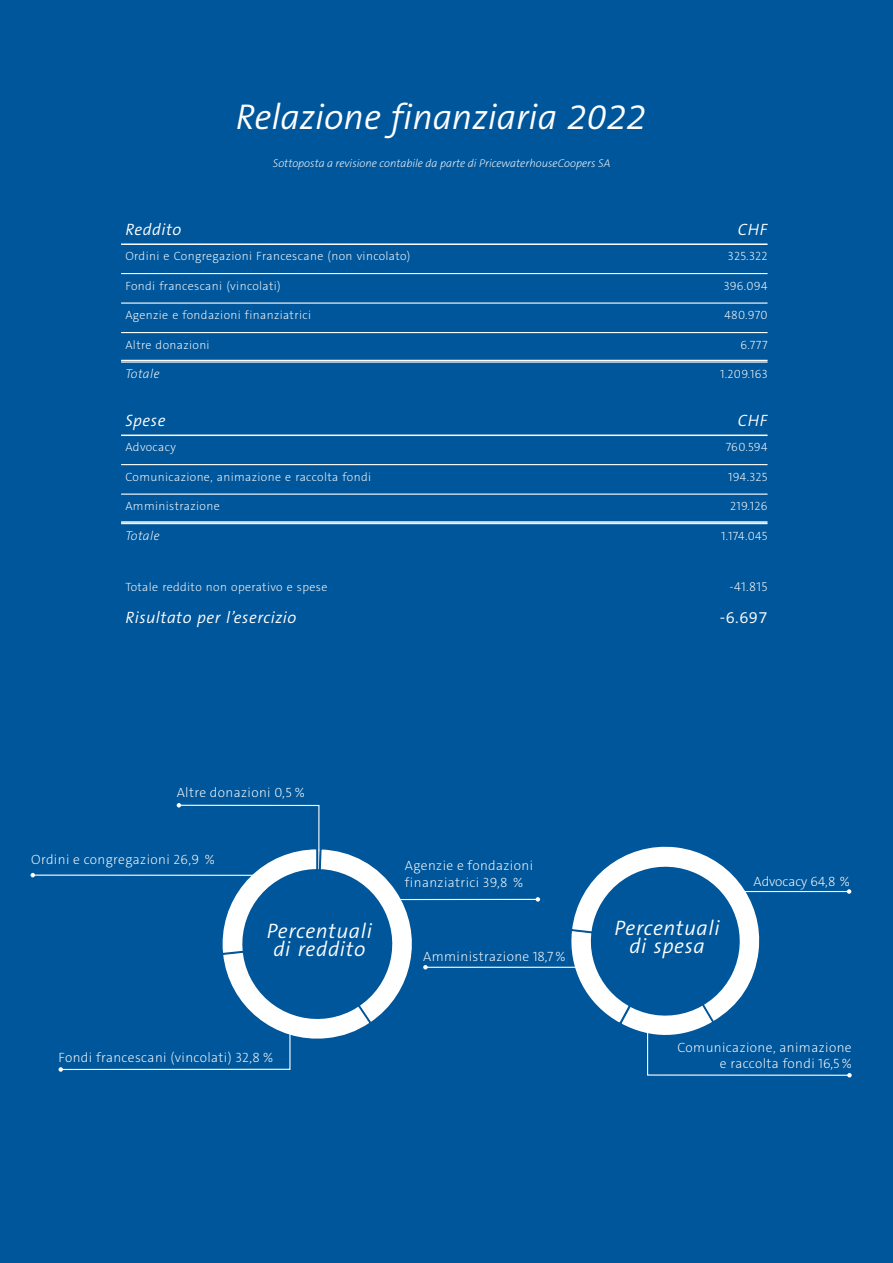
<style>
.page{position:relative;width:893px;height:1263px;background:#00569a}
.page>*{position:absolute;margin:0;border:0;box-sizing:border-box;transform-origin:0 0}
.fi_17_head{font:italic 300 36px "The Sans B W4";color:#fff}
.FI_Tabelle{font:italic 300 21px/18px "The Sans B W4";letter-spacing:.03em;color:#fff;text-align:center}
.FI_Tabelle-2{font:italic 300 16.5px "The Sans B W4";letter-spacing:.03em;color:#fff}
.FI_Tabelle-3{font:300 16.5px "The Sans B W4";color:#fff}
.fi_fließtext{font:200 13.5px/16.2px "The Sans";letter-spacing:.03em;color:#fff;text-align:right}
.fi_fließtext-2{font:200 13.5px "The Sans";color:#fff}
.FI_Tabelle-4{font:italic 200 12.75px "The Sans";letter-spacing:.03em;color:#fff}
.FI_Tabelle-5{font:200 12.75px "The Sans";color:#fff}
.FI_Tabelle-6{font:200 12px "The Sans";letter-spacing:.03em;color:#fff}
.fi_fließtext-3{font:italic 200 11.25px "The Sans";color:#fff}
</style>
<div class="page">
<hr style="left:121px;top:243px;width:646px;height:2px;background:#fff">
<hr style="left:121px;top:273px;width:646px;height:1px;background:#fff">
<hr style="left:121px;top:302px;width:646px;height:2px;background:#fff">
<hr style="left:121px;top:332px;width:646px;height:1px;background:#fff">
<hr style="left:121px;top:361px;width:646px;height:2px;background:#fff">
<hr style="left:121px;top:360px;width:646px;height:1px;background:#fff">
<hr style="left:121px;top:434px;width:646px;height:2px;background:#fff">
<hr style="left:121px;top:464px;width:646px;height:1px;background:#fff">
<hr style="left:121px;top:494px;width:646px;height:1px;background:#fff">
<hr style="left:121px;top:523px;width:646px;height:1px;background:#fff">
<hr style="left:121px;top:521px;width:646px;height:2px;background:#fff">
<svg style="left:31px;top:803px;width:821px;height:274px"></svg>
<p class="fi_17_head" style="left:236px;top:95px;width:412px">Relazione finanziaria 2022</p>
<p class="fi_fließtext-3" style="left:273px;top:155px;width:339px">Sottoposta a revisione contabile da parte di PricewaterhouseCoopers SA</p>
<p class="FI_Tabelle-2" style="left:125px;top:219px;width:57px">Reddito</p>
<p class="FI_Tabelle-2" style="left:738px;top:219px;width:31px">CHF</p>
<p class="FI_Tabelle-6" style="left:125px;top:248px;width:287px">Ordini e Congregazioni Francescane (non vincolato)</p>
<p class="FI_Tabelle-6" style="left:728px;top:248px;width:41px">325.322</p>
<p class="FI_Tabelle-6" style="left:125px;top:278px;width:157px">Fondi francescani (vincolati)</p>
<p class="FI_Tabelle-6" style="left:724px;top:278px;width:45px">396.094</p>
<p class="FI_Tabelle-6" style="left:125px;top:307px;width:187px">Agenzie e fondazioni finanziatrici</p>
<p class="FI_Tabelle-6" style="left:724px;top:307px;width:45px">480.970</p>
<p class="FI_Tabelle-6" style="left:125px;top:337px;width:86px">Altre donazioni</p>
<p class="FI_Tabelle-6" style="left:740px;top:337px;width:29px">6.777</p>
<p class="FI_Tabelle-4" style="left:125px;top:366px;width:36px">Totale</p>
<p class="FI_Tabelle-6" style="left:720px;top:366px;width:49px">1.209.163</p>
<p class="FI_Tabelle-2" style="left:125px;top:411px;width:42px">Spese</p>
<p class="FI_Tabelle-2" style="left:738px;top:411px;width:31px">CHF</p>
<p class="FI_Tabelle-6" style="left:125px;top:439px;width:52px">Advocacy</p>
<p class="FI_Tabelle-6" style="left:726px;top:439px;width:43px">760.594</p>
<p class="FI_Tabelle-6" style="left:125px;top:469px;width:247px">Comunicazione, animazione e raccolta fondi</p>
<p class="FI_Tabelle-6" style="left:728px;top:469px;width:41px">194.325</p>
<p class="FI_Tabelle-6" style="left:125px;top:498px;width:96px">Amministrazione</p>
<p class="FI_Tabelle-6" style="left:730px;top:498px;width:39px">219.126</p>
<p class="FI_Tabelle-4" style="left:125px;top:527px;width:36px">Totale</p>
<p class="FI_Tabelle-6" style="left:721px;top:528px;width:48px">1.174.045</p>
<p class="FI_Tabelle-6" style="left:125px;top:579px;width:204px">Totale reddito non operativo e spese</p>
<p class="FI_Tabelle-5" style="left:730px;top:578px;width:39px">-41.815</p>
<p class="FI_Tabelle-2" style="left:125px;top:608px;width:173px">Risultato per l’esercizio</p>
<p class="FI_Tabelle-3" style="left:720px;top:607px;width:49px">-6.697</p>
<p class="fi_fließtext" style="left:177px;top:785px;width:130px">Altre donazioni 0,5 %</p>
<p class="fi_fließtext" style="left:31px;top:852px;width:185px">Ordini e congregazioni 26,9 %</p>
<p class="FI_Tabelle" style="left:267px;top:923px;width:107px">Percentuali di reddito</p>
<p class="fi_fließtext" style="left:405px;top:858px;width:130px;text-align:left">Agenzie e fondazioni finanziatrici 39,8 %</p>
<p class="fi_fließtext" style="left:423px;top:949px;width:144px">Amministrazione 18,7 %</p>
<p class="fi_fließtext" style="left:59px;top:1049px;width:216px">Fondi francescani (vincolati) 32,8 %</p>
<p class="FI_Tabelle" style="left:614px;top:919px;width:107px">Percentuali di spesa</p>
<p class="fi_fließtext-2" style="left:753px;top:872px;width:98px">Advocacy 64,8 %</p>
<p class="fi_fließtext" style="left:677px;top:1039px;width:176px">Comunicazione, animazione e raccolta fondi 16,5 %</p>
</div>
